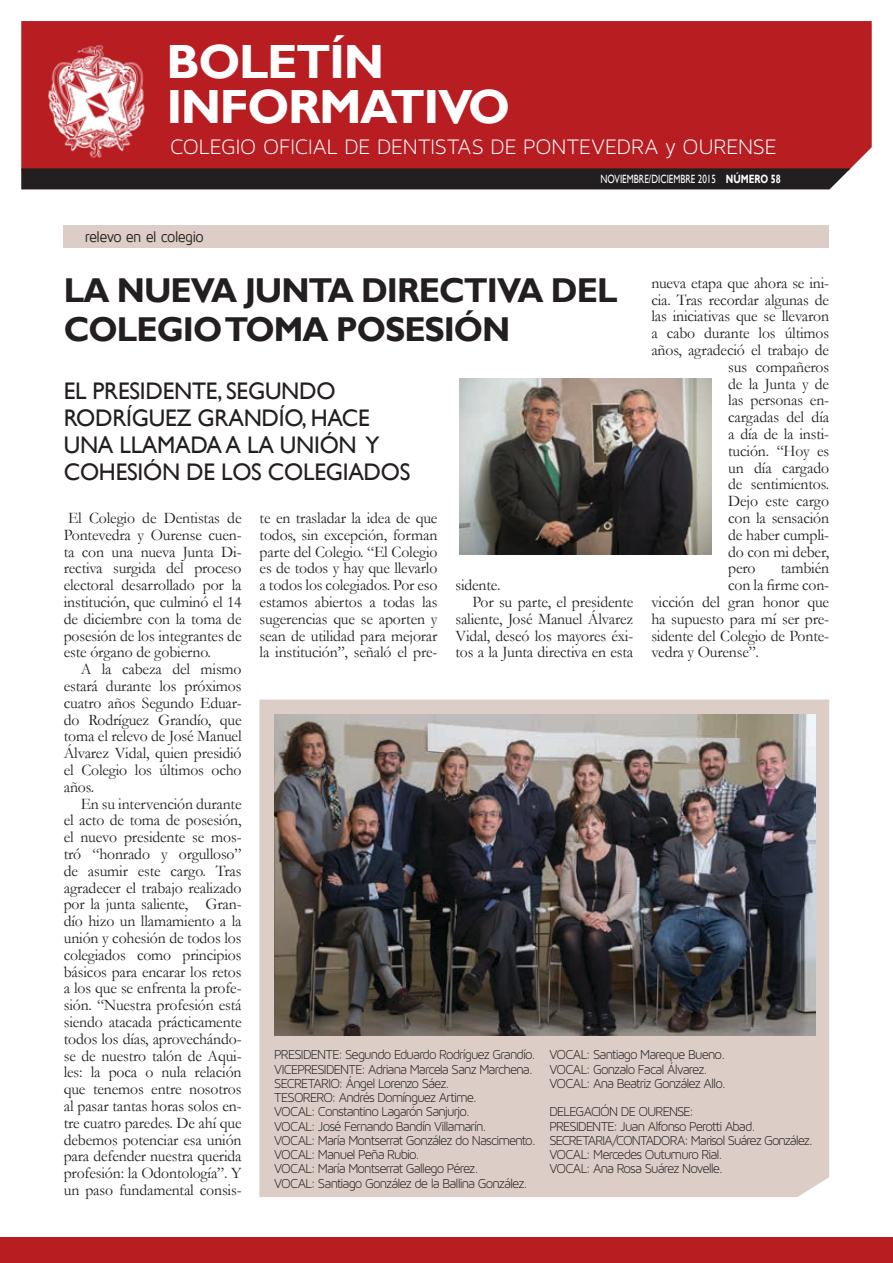
<style>
.page{position:relative;width:893px;height:1263px;background:#fff}
.page>*{position:absolute;margin:0;border:0;box-sizing:border-box;transform-origin:0 0}
.t1{font:700 48px/45px "Gill Sans";letter-spacing:-.03em;color:#fff}
.t2{font:700 34.5px "Gill Sans";letter-spacing:-.03em;color:#231f20}
.t3{font:24px/27px "Gill Sans";letter-spacing:-.01em;color:#231f20}
.t4{font:22.5px "Maven Pro Light 300";letter-spacing:-.005em;color:#fff}
.t5{font:16.2px/16.8px "Garamond";letter-spacing:-.01em;color:#231f20;text-align:justify}
.t6{font:15.6px "Maven Pro";letter-spacing:-.045em;color:#231f20;scale:.93 1}
.t7{font:13.95px/14.2px "Maven Pro Light 300";letter-spacing:-.065em;color:#231f20}
.t8{font:12px "Gill Sans";color:#fff;scale:.75 1}
.s1{font-weight:700}
</style>
<div class="page">
<div style="left:259px;top:699px;width:570px;height:498px;background:#dccdc6"></div>
<div style="left:21px;top:21px;width:851px;height:148px;background:#b81d22"></div>
<img style="left:43px;top:43px;width:107px;height:119px">
<div style="left:0;top:1237px;width:893px;height:26px;background:#b81d22"></div>
<div style="left:21px;top:168px;width:829px;height:21px;background:#231f20"></div>
<img style="left:274px;top:714px;width:541px;height:321px">
<img style="left:459px;top:379px;width:252px;height:176px">
<div style="left:64px;top:225px;width:765px;height:23px;background:#dccdc6"></div>
<h1 class="t1" style="left:166px;top:41px;width:345px">BOLETÍN<br>INFORMATIVO</h1>
<h3 class="t4" style="left:170px;top:135px;width:608px">COLEGIO OFICIAL DE DENTISTAS DE PONTEVEDRA y OURENSE</h3>
<p class="t8" style="left:601px;top:172px;width:242px">NOVIEMBRE/DICIEMBRE 2015 <span class="s1">NÚMERO 58</span></p>
<p class="t6" style="left:85px;top:229px;width:129px">relevo en el colegio</p>
<p class="t5" style="left:651px;top:274px;width:179px">nueva etapa que ahora se ini-</p>
<p class="t5" style="left:651px;top:291px;width:179px">cia. Tras recordar algunas de</p>
<p class="t5" style="left:651px;top:307px;width:179px">las iniciativas que se llevaron</p>
<p class="t5" style="left:651px;top:324px;width:179px">a cabo durante los últimos</p>
<p class="t5" style="left:651px;top:341px;width:179px">años, agradeció el trabajo de</p>
<p class="t5" style="left:728px;top:358px;width:102px">sus compañeros</p>
<p class="t5" style="left:728px;top:375px;width:102px">de la Junta y de</p>
<p class="t5" style="left:728px;top:391px;width:102px">las personas en-</p>
<p class="t5" style="left:728px;top:408px;width:102px">cargadas del día</p>
<p class="t5" style="left:728px;top:425px;width:102px">a día de la insti-</p>
<p class="t5" style="left:728px;top:442px;width:102px">tución. “Hoy es</p>
<p class="t5" style="left:728px;top:459px;width:102px">un día cargado</p>
<p class="t5" style="left:728px;top:475px;width:102px">de sentimientos.</p>
<p class="t5" style="left:728px;top:492px;width:102px">Dejo este cargo</p>
<p class="t5" style="left:728px;top:509px;width:102px">con la sensación</p>
<p class="t5" style="left:728px;top:526px;width:102px">de haber cumpli-</p>
<p class="t5" style="left:728px;top:543px;width:102px">do con mi deber,</p>
<p class="t5" style="left:728px;top:559px;width:29px">pero</p>
<p class="t5" style="left:781px;top:559px;width:50px">también</p>
<p class="t5" style="left:728px;top:576px;width:102px">con la firme con-</p>
<p class="t5" style="left:651px;top:593px;width:179px">vicción del gran honor que</p>
<p class="t5" style="left:651px;top:610px;width:179px">ha supuesto para mí ser pre-</p>
<p class="t5" style="left:651px;top:627px;width:179px">sidente del Colegio de Ponte-</p>
<p class="t5" style="left:651px;top:643px;width:109px">vedra y Ourense”.</p>
<h2 class="t2" style="left:64px;top:270px;width:130px">LA NUEVA</h2>
<h2 class="t2" style="left:245px;top:270px;width:61px">JUNTA</h2>
<h2 class="t2" style="left:361px;top:270px;width:124px">DIRECTIVA</h2>
<h2 class="t2" style="left:551px;top:270px;width:46px">DEL</h2>
<h2 class="t2" style="left:64px;top:309px;width:24px">COLE</h2>
<h2 class="t2" style="left:157px;top:309px;width:95px">GIOTOMA</h2>
<h2 class="t2" style="left:336px;top:309px;width:171px">POSESIÓN</h2>
<h3 class="t3" style="left:64px;top:378px;width:90px">EL PRESIDEN</h3>
<h3 class="t3" style="left:192px;top:378px;width:108px">TE, SEGUNDO</h3>
<h3 class="t3" style="left:64px;top:405px;width:30px">RODR</h3>
<h3 class="t3" style="left:64px;top:405px;width:348px;text-indent:62px">ÍGUEZ GRAND ÍO, HACE<br>UNA LLAMADA A LA UNI ÓN Y<br>COHESIÓN DE LOS COLEGIADOS</h3>
<p class="t5" style="left:64px;top:509px;width:179px">El Colegio de Dentistas de Pontevedra y Ourense cuen&shy;ta con una nueva Junta Di&shy;rectiva surgida del proceso electoral desarrollado por la institución, que culminó el 14 de diciembre con la toma de posesión de los integrantes de este órgano de gobierno.</p>
<p class="t5" style="left:64px;top:660px;width:179px;text-indent:17px">A la cabeza del mismo estará durante los próximos cuatro años Segundo Eduar&shy;do Rodríguez Grandío, que toma el relevo de José Manuel Álvarez Vidal, quien presidió el Colegio los últimos ocho años.</p>
<p class="t5" style="left:64px;top:795px;width:179px;text-indent:17px">En su intervención durante el acto de toma de posesión, el nuevo presidente se mos&shy;tró “honrado y orgulloso” de asumir este cargo. Tras agradecer el trabajo realizado por la junta saliente, Gran&shy;dío hizo un llamamiento a la unión y cohesión de todos los colegiados como principios básicos para encarar los retos a los que se enfrenta la profe&shy;sión. “Nuestra profesión está siendo atacada prácticamente todos los días, aprovechándo&shy;se de nuestro talón de Aqui&shy;les: la poca o nula relación que tenemos entre nosotros al pasar tantas horas solos en&shy;tre cuatro paredes. De ahí que debemos potenciar esa unión para defender nuestra querida profesión: la Odontología”. Y un paso fundamental consis-</p>
<p class="t5" style="left:260px;top:509px;width:179px">te en trasladar la idea de que todos, sin excepción, forman parte del Colegio. “El Colegio es de todos y hay que llevarlo a todos los colegiados. Por eso estamos abiertos a todas las sugerencias que se aporten y sean de utilidad para mejorar la institución”, señaló el pre-</p>
<p class="t5" style="left:455px;top:576px;width:47px">sidente.</p>
<p class="t5" style="left:472px;top:593px;width:162px">Por su parte, el presidente</p>
<p class="t5" style="left:455px;top:610px;width:179px">saliente, José Manuel Álvarez</p>
<p class="t5" style="left:455px;top:627px;width:179px">Vidal, deseó los mayores éxi-</p>
<p class="t5" style="left:455px;top:643px;width:179px">tos a la Junta directiva en esta</p>
<p class="t7" style="left:274px;top:1047px;width:263px">PRESIDENTE: Segundo Eduardo Rodríguez Grandío.<br>VICEPRESIDENTE: Adriana Marcela Sanz Marchena.<br>SECRETARIO: Ángel Lorenzo Sáez.<br>TESORERO: Andrés Domínguez Artime.<br>VOCAL: Constantino Lagarón Sanjurjo.<br>VOCAL: José Fernando Bandín Villamarín.<br>VOCAL: María Montserrat González do Nascimento.<br>VOCAL: Manuel Peña Rubio.<br>VOCAL: María Montserrat Gallego Pérez.<br>VOCAL: Santiago González de la Ballina González.</p>
<p class="t7" style="left:549px;top:1047px;width:178px">VOCAL: Santiago Mareque Bueno.<br>VOCAL: Gonzalo Facal Álvarez.<br>VOCAL: Ana Beatriz González Allo.</p>
<p class="t7" style="left:549px;top:1104px;width:265px">DELEGACIÓN DE OURENSE:<br>PRESIDENTE: Juan Alfonso Perotti Abad.<br>SECRETARIA/CONTADORA: Marisol Suárez González.<br>VOCAL: Mercedes Outumuro Rial.<br>VOCAL: Ana Rosa Suárez Novelle.</p>
</div>
